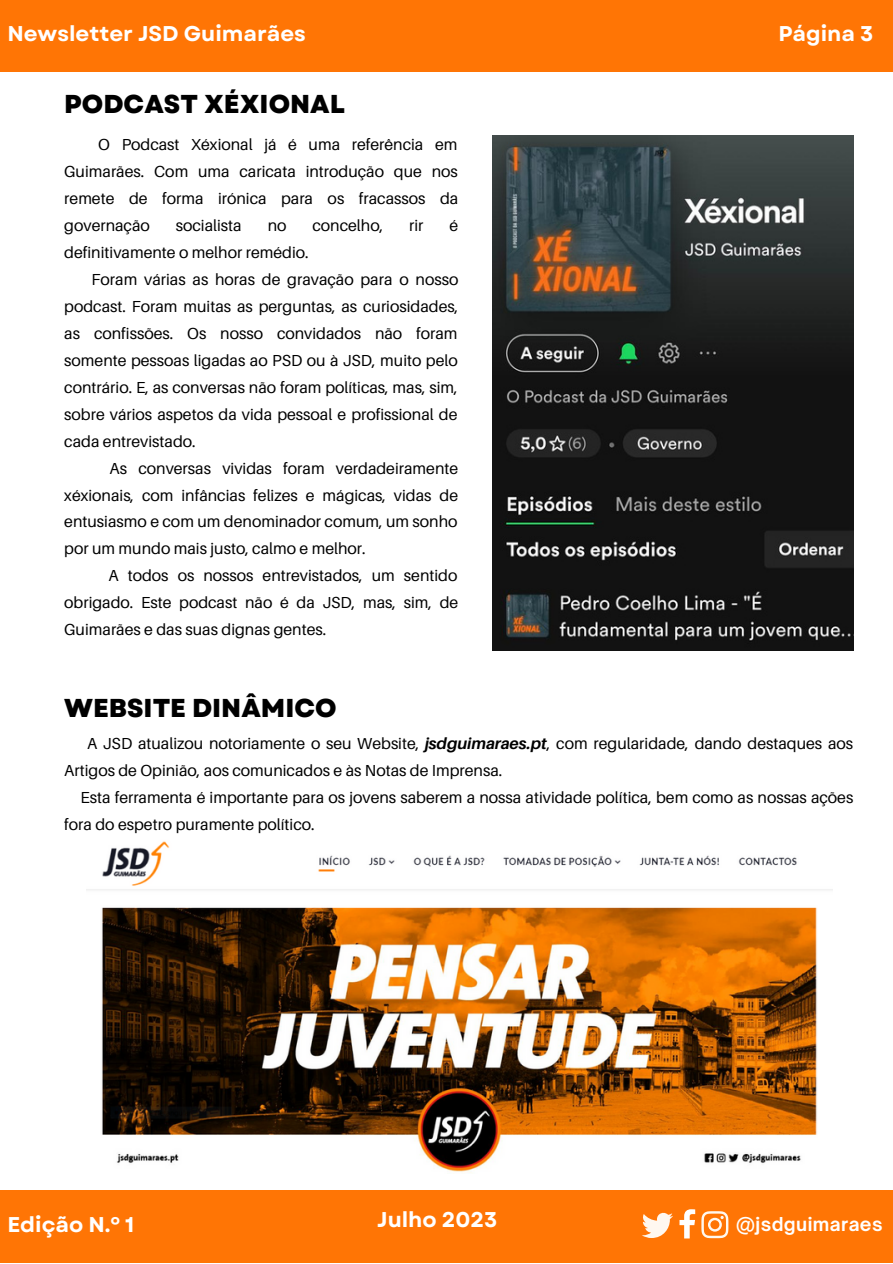
<style>
.page{position:relative;width:893px;height:1264px;background:#fff}
.page>*{position:absolute;margin:0;border:0;box-sizing:border-box;transform-origin:0 0}
.t1{font:800 25.8px "Garet";color:#000}
.t2{font:700 21.3px "Garet";color:#fff}
.t3{font:700 18.3px "Open Sauce One";letter-spacing:.025em;color:#fff}
.t4{font:15.9px/27px "Aileron";color:#000;text-align:justify}
.s1{font-weight:700;font-style:italic}
</style>
<div class="page">
<div style="left:0;top:0;width:892px;height:71px;background:#ff7505"></div>
<div style="left:0;top:1189px;width:892px;height:73px;background:#ff7505"></div>
<svg style="left:642px;top:1212px;width:31px;height:25px"></svg>
<svg style="left:679px;top:1209px;width:16px;height:29px"></svg>
<svg style="left:701px;top:1211px;width:27px;height:27px"></svg>
<img style="left:493px;top:136px;width:360px;height:514px">
<img style="left:86px;top:841px;width:746px;height:332px">
<p class="t2" style="left:7px;top:18px;width:300px">Newsletter JSD Guimarães</p>
<p class="t2" style="left:778px;top:18px;width:96px">Página 3</p>
<p class="t1" style="left:64px;top:86px;width:282px">PODCAST XÉXIONAL</p>
<p class="t4" style="left:64px;top:130px;width:395px;text-indent:34px">O Podcast Xéxional já é uma referência em Guimarães. Com uma caricata introdução que nos remete de forma irónica para os fracassos da governação</p>
<p class="t4" style="left:176px;top:211px;width:67px">socialista</p>
<p class="t4" style="left:268px;top:211px;width:20px">no</p>
<p class="t4" style="left:312px;top:211px;width:72px">concelho,</p>
<p class="t4" style="left:409px;top:211px;width:16px">rir</p>
<p class="t4" style="left:449px;top:211px;width:10px">é</p>
<p class="t4" style="left:64px;top:238px;width:246px">definitivamente o melhor remédio.</p>
<p class="t4" style="left:64px;top:265px;width:395px;text-indent:27px">Foram várias as horas de gravação para o nosso podcast. Foram muitas as perguntas, as curiosidades, as confissões. Os nosso convidados não foram somente pessoas ligadas ao PSD ou à JSD, muito pelo contrário. E, as conversas não foram políticas, mas, sim, sobre vários aspetos da vida pessoal e profissional de cada entrevistado.</p>
<p class="t4" style="left:64px;top:454px;width:395px;text-indent:45px">As conversas vividas foram verdadeiramente xéxionais, com infâncias felizes e mágicas, vidas de entusiasmo e com um denominador comum, um sonho por um mundo mais justo, calmo e melhor.</p>
<p class="t4" style="left:64px;top:562px;width:395px;text-indent:44px">A todos os nossos entrevistados, um sentido obrigado. Este podcast não é da JSD, mas, sim, de Guimarães e das suas dignas gentes.</p>
<p class="t1" style="left:64px;top:689px;width:274px">WEBSITE DINÂMICO</p>
<p class="t4" style="left:64px;top:729px;width:790px;text-indent:23px">A JSD atualizou notoriamente o seu Website, <span class="s1">jsdguimaraes.pt</span>, com regularidade, dando destaques aos<br>Artigos de Opinião, aos comunicados e às Notas de Imprensa.</p>
<p class="t4" style="left:64px;top:783px;width:790px;text-indent:16px">Esta ferramenta é importante para os jovens saberem a nossa atividade política, bem como as nossas ações fora do espetro puramente político.</p>
<p class="t2" style="left:7px;top:1208px;width:128px">Edição N.º 1</p>
<p class="t2" style="left:377px;top:1204px;width:122px">Julho 2023</p>
<p class="t3" style="left:736px;top:1212px;width:148px">@jsdguimaraes</p>
</div>
